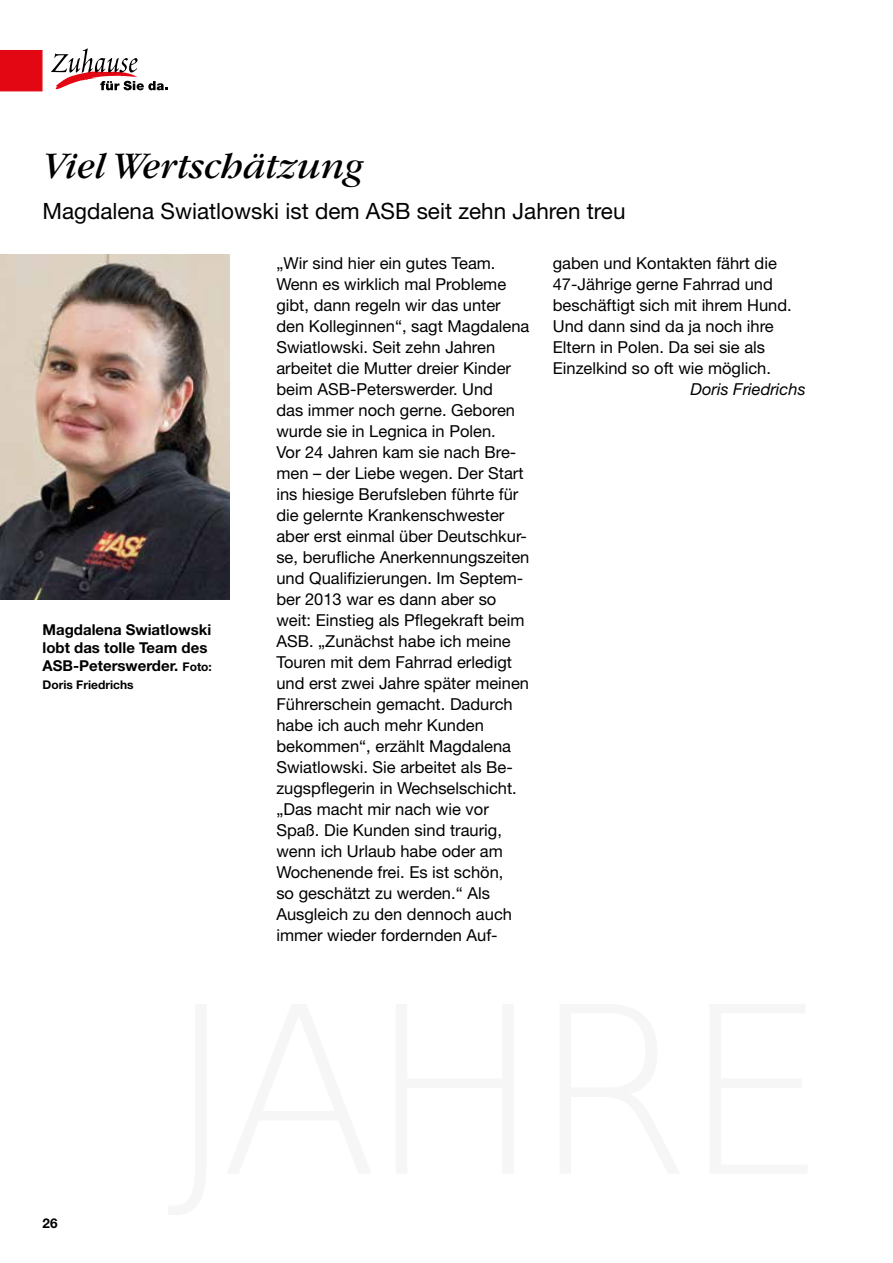
<style>
.page{position:relative;width:893px;height:1263px;background:#fff}
.page>*{position:absolute;margin:0;border:0;box-sizing:border-box;transform-origin:0 0}
.t1{font:italic 39px "Garamond";color:#000}
.t2{font:22.5px "Helvetica Neue";color:#000}
.t3{font:16.5px/21px "Helvetica Neue";color:#000}
.t4{font:italic 16.5px "Helvetica Neue";color:#000}
.t5{font:700 15px/18px "Helvetica Neue";color:#000}
.t6{font:700 13.5px "Helvetica Neue";color:#000}
.t7{font:700 12px "Helvetica Neue";color:#000}
.s1{font-size:12px}
</style>
<div class="page">
<svg style="left:51px;top:48px;width:117px;height:42px"></svg>
<div style="left:0;top:50px;width:43px;height:41px;background:#e30613"></div>
<img style="left:0;top:254px;width:230px;height:346px">
<h1 class="t1" style="left:43px;top:146px;width:323px">Viel Wertschätzung</h1>
<h2 class="t2" style="left:43px;top:198px;width:584px">Magdalena Swiatlowski ist dem ASB seit zehn Jahren treu</h2>
<p class="t3" style="left:276px;top:253px;width:255px">„Wir sind hier ein gutes Team.<br>Wenn es wirklich mal Probleme gibt, dann regeln wir das unter den Kolleginnen“, sagt Magdalena<br>Swiatlowski. Seit zehn Jahren arbeitet die Mutter dreier Kinder beim ASB-Peterswerder. Und<br>das immer noch gerne. Geboren wurde sie in Legnica in Polen.<br>Vor 24 Jahren kam sie nach Bre&shy;men – der Liebe wegen. Der Start ins hiesige Berufsleben führte für die gelernte Krankenschwester aber erst einmal über Deutschkur&shy;se, berufliche Anerkennungszeiten und Qualifizierungen. Im Septem&shy;ber 2013 war es dann aber so weit: Einstieg als Pflegekraft beim<br>ASB. „Zunächst habe ich meine<br>Touren mit dem Fahrrad erledigt und erst zwei Jahre später meinen<br>Führerschein gemacht. Dadurch habe ich auch mehr Kunden bekommen“, erzählt Magdalena<br>Swiatlowski. Sie arbeitet als Be&shy;zugspflegerin in Wechselschicht. „Das macht mir nach wie vor<br>Spaß. Die Kunden sind traurig, wenn ich Urlaub habe oder am<br>Wochenende frei. Es ist schön,<br>so geschätzt zu werden.“ Als<br>Ausgleich zu den dennoch auch immer wieder fordernden Auf-</p>
<p class="t3" style="left:553px;top:253px;width:241px">gaben und Kontakten fährt die<br>47-Jährige gerne Fahrrad und beschäftigt sich mit ihrem Hund.<br>Und dann sind da ja noch ihre<br>Eltern in Polen. Da sei sie als<br>Einzelkind so oft wie möglich.</p>
<p class="t4" style="left:690px;top:380px;width:117px">Doris Friedrichs</p>
<p class="t5" style="left:43px;top:621px;width:171px">Magdalena Swiatlowski lobt das tolle Team des<br>ASB-Peterswerder. <span class="s1">Foto:</span></p>
<p class="t7" style="left:43px;top:678px;width:93px">Doris Friedrichs</p>
<p class="t6" style="left:43px;top:1215px;width:17px">26</p>
</div>
